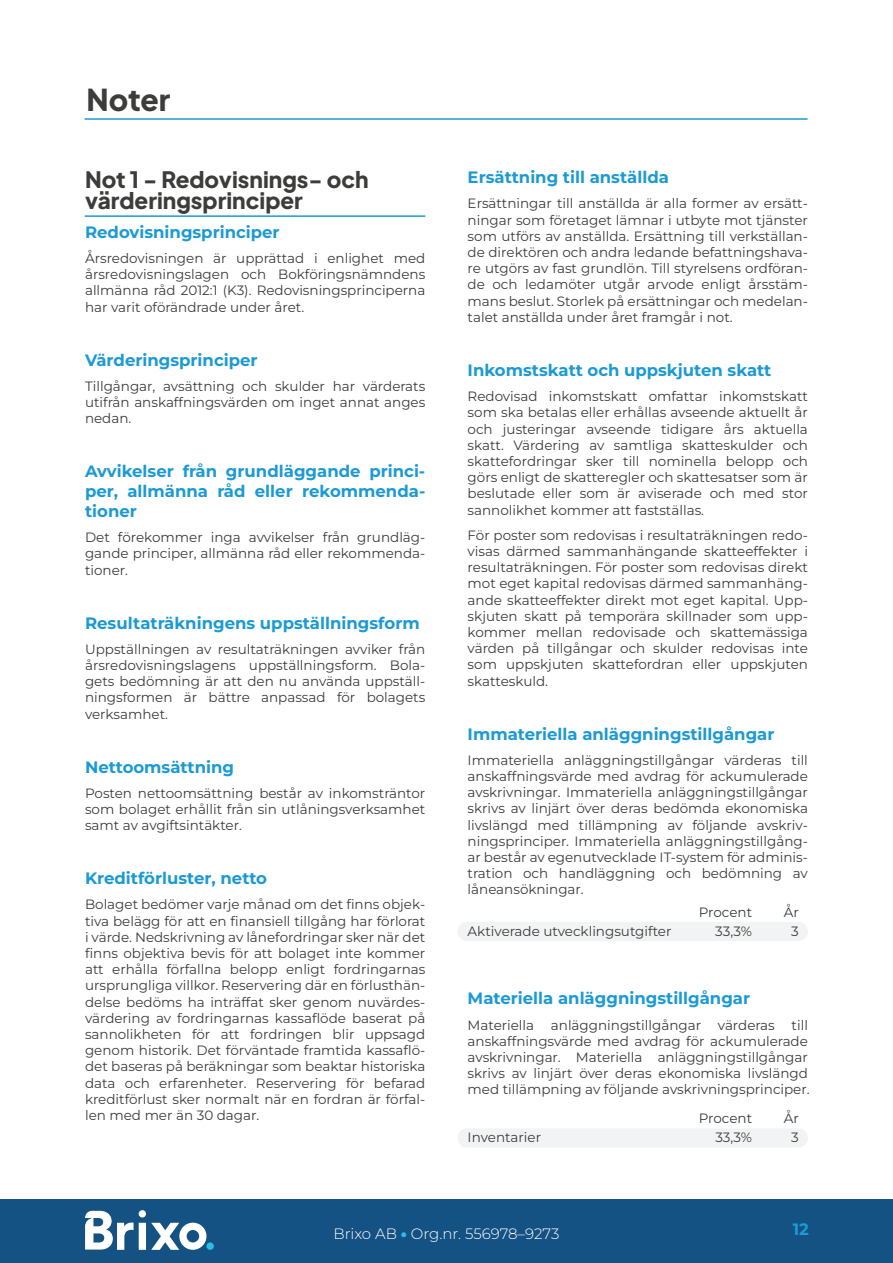
<style>
.page{position:relative;width:893px;height:1263px;background:#fff}
.page>*{position:absolute;margin:0;border:0;box-sizing:border-box;transform-origin:0 0}
.t1{font:800 30px "Plus Jakarta Sans";color:#3c3d3b}
.t2{font:800 22.5px/21px "Plus Jakarta Sans";color:#3c3d3b}
.t3{font:700 16.5px/19.8px "Montserrat";color:#1c9ad4;text-align:justify}
.t4{font:300 15px "Montserrat";color:#fff}
.t5{font:13.5px/16.2px "Montserrat";color:#3c3d3b;text-align:justify}
.s1{font-weight:900;color:#2dbbe7}
</style>
<div class="page">
<div style="left:457px;top:922px;width:351px;height:19px;background:#f2f3f4;border-radius:10px"></div>
<div style="left:457px;top:1128px;width:351px;height:19px;background:#f2f3f4;border-radius:10px"></div>
<div style="left:0;top:1199px;width:893px;height:64px;background:#135283"></div>
<div style="left:206px;top:1242px;width:8px;height:8px;background:#2dbbe7;border-radius:50%"></div>
<svg style="left:85px;top:1210px;width:121px;height:40px"></svg>
<hr style="left:85px;top:118px;width:722px;height:2px;background:#1c9ad4">
<hr style="left:85px;top:215px;width:340px;height:2px;background:#1c9ad4">
<h1 class="t1" style="left:87px;top:75px;width:86px">Noter</h1>
<h2 class="t2" style="left:85px;top:167px;width:285px">Not 1 - Redovisnings- och värderingsprinciper</h2>
<p class="t3" style="left:85px;top:221px;width:196px">Redovisningsprinciper</p>
<p class="t5" style="left:85px;top:250px;width:342px">Årsredovisningen är upprättad i enlighet med årsredovisningslagen och Bokföringsnämndens allmänna råd 2012:1 (K3). Redovisningsprinciperna har varit oförändrade under året.</p>
<p class="t3" style="left:85px;top:349px;width:174px">Värderingsprinciper</p>
<p class="t5" style="left:85px;top:377px;width:342px">Tillgångar, avsättning och skulder har värderats utifrån anskaffningsvärden om inget annat anges nedan.</p>
<p class="t3" style="left:85px;top:461px;width:342px">Avvikelser från grundläggande princi&shy;per, allmänna råd eller rekommenda&shy;tioner</p>
<p class="t5" style="left:85px;top:529px;width:342px">Det förekommer inga avvikelser från grundläg&shy;gande principer, allmänna råd eller rekommenda&shy;tioner.</p>
<p class="t3" style="left:85px;top:612px;width:336px">Resultaträkningens uppställningsform</p>
<p class="t5" style="left:85px;top:640px;width:342px">Uppställningen av resultaträkningen avviker från årsredovisningslagens uppställningsform. Bola&shy;gets bedömning är att den nu använda uppställ&shy;ningsformen är bättre anpassad för bolagets verksamhet.</p>
<p class="t3" style="left:85px;top:756px;width:151px">Nettoomsättning</p>
<p class="t5" style="left:85px;top:784px;width:342px">Posten nettoomsättning består av inkomsträntor som bolaget erhållit från sin utlåningsverksamhet samt av avgiftsintäkter.</p>
<p class="t3" style="left:85px;top:867px;width:183px">Kreditförluster, netto</p>
<p class="t5" style="left:85px;top:896px;width:342px">Bolaget bedömer varje månad om det finns objek&shy;tiva belägg för att en finansiell tillgång har förlorat i värde. Nedskrivning av lånefordringar sker när det finns objektiva bevis för att bolaget inte kommer att erhålla förfallna belopp enligt fordringarnas ursprungliga villkor. Reservering där en förlusthän&shy;delse bedöms ha inträffat sker genom nuvärdes&shy;värdering av fordringarnas kassaflöde baserat på sannolikheten för att fordringen blir uppsagd genom historik. Det förväntade framtida kassaflö&shy;det baseras på beräkningar som beaktar historiska data och erfarenheter. Reservering för befarad kreditförlust sker normalt när en fordran är förfal&shy;len med mer än 30 dagar.</p>
<p class="t3" style="left:468px;top:167px;width:203px">Ersättning till anställda</p>
<p class="t5" style="left:468px;top:195px;width:342px">Ersättningar till anställda är alla former av ersätt&shy;ningar som företaget lämnar i utbyte mot tjänster som utförs av anställda. Ersättning till verkställan&shy;de direktören och andra ledande befattningshava&shy;re utgörs av fast grundlön. Till styrelsens ordföran&shy;de och ledamöter utgår arvode enligt årsstäm&shy;mans beslut. Storlek på ersättningar och medelan&shy;talet anställda under året framgår i not.</p>
<p class="t3" style="left:468px;top:359px;width:305px">Inkomstskatt och uppskjuten skatt</p>
<p class="t5" style="left:468px;top:388px;width:342px">Redovisad inkomstskatt omfattar inkomstskatt som ska betalas eller erhållas avseende aktuellt år och justeringar avseende tidigare års aktuella skatt. Värdering av samtliga skatteskulder och skattefordringar sker till nominella belopp och görs enligt de skatteregler och skattesatser som är beslutade eller som är aviserade och med stor sannolikhet kommer att fastställas.</p>
<p class="t5" style="left:468px;top:526px;width:342px">För poster som redovisas i resultaträkningen redo&shy;visas därmed sammanhängande skatteeffekter i resultaträkningen. För poster som redovisas direkt mot eget kapital redovisas därmed sammanhäng&shy;ande skatteeffekter direkt mot eget kapital. Upp&shy;skjuten skatt på temporära skillnader som upp&shy;kommer mellan redovisade och skattemässiga värden på tillgångar och skulder redovisas inte som uppskjuten skattefordran eller uppskjuten skatteskuld.</p>
<p class="t3" style="left:468px;top:723px;width:308px">Immateriella anläggningstillgångar</p>
<p class="t5" style="left:468px;top:751px;width:342px">Immateriella anläggningstillgångar värderas till anskaffningsvärde med avdrag för ackumulerade avskrivningar. Immateriella anläggningstillgångar skrivs av linjärt över deras bedömda ekonomiska livslängd med tillämpning av följande avskriv&shy;ningsprinciper. Immateriella anläggningstillgång&shy;ar består av egenutvecklade IT-system för adminis&shy;tration och handläggning och bedömning av låneansökningar.</p>
<p class="t5" style="left:468px;top:922px;width:205px">Aktiverade utvecklingsutgifter</p>
<p class="t5" style="left:699px;top:902px;width:55px;line-height:19.2px;text-align:right">Procent<br>33,3%</p>
<p class="t5" style="left:784px;top:902px;width:17px;line-height:19.2px;text-align:center">År<br>3</p>
<p class="t3" style="left:468px;top:988px;width:284px">Materiella anläggningstillgångar</p>
<p class="t5" style="left:468px;top:1016px;width:343px;text-align:left">Materiella anläggningstillgångar värderas till anskaffningsvärde med avdrag för ackumulerade avskrivningar. Materiella anläggningstillgångar skrivs av linjärt över deras ekonomiska livslängd med tillämpning av följande avskrivningsprinciper.</p>
<p class="t5" style="left:468px;top:1129px;width:75px">Inventarier</p>
<p class="t5" style="left:699px;top:1108px;width:55px;line-height:19.2px;text-align:right">Procent<br>33,3%</p>
<p class="t5" style="left:784px;top:1108px;width:17px;line-height:19.2px;text-align:center">År<br>3</p>
<p class="t4" style="left:333px;top:1223px;width:227px">Brixo AB <span class="s1">•</span> Org.nr. 556978–9273</p>
<p class="t3" style="left:793px;top:1218px;width:18px">12</p>
</div>
